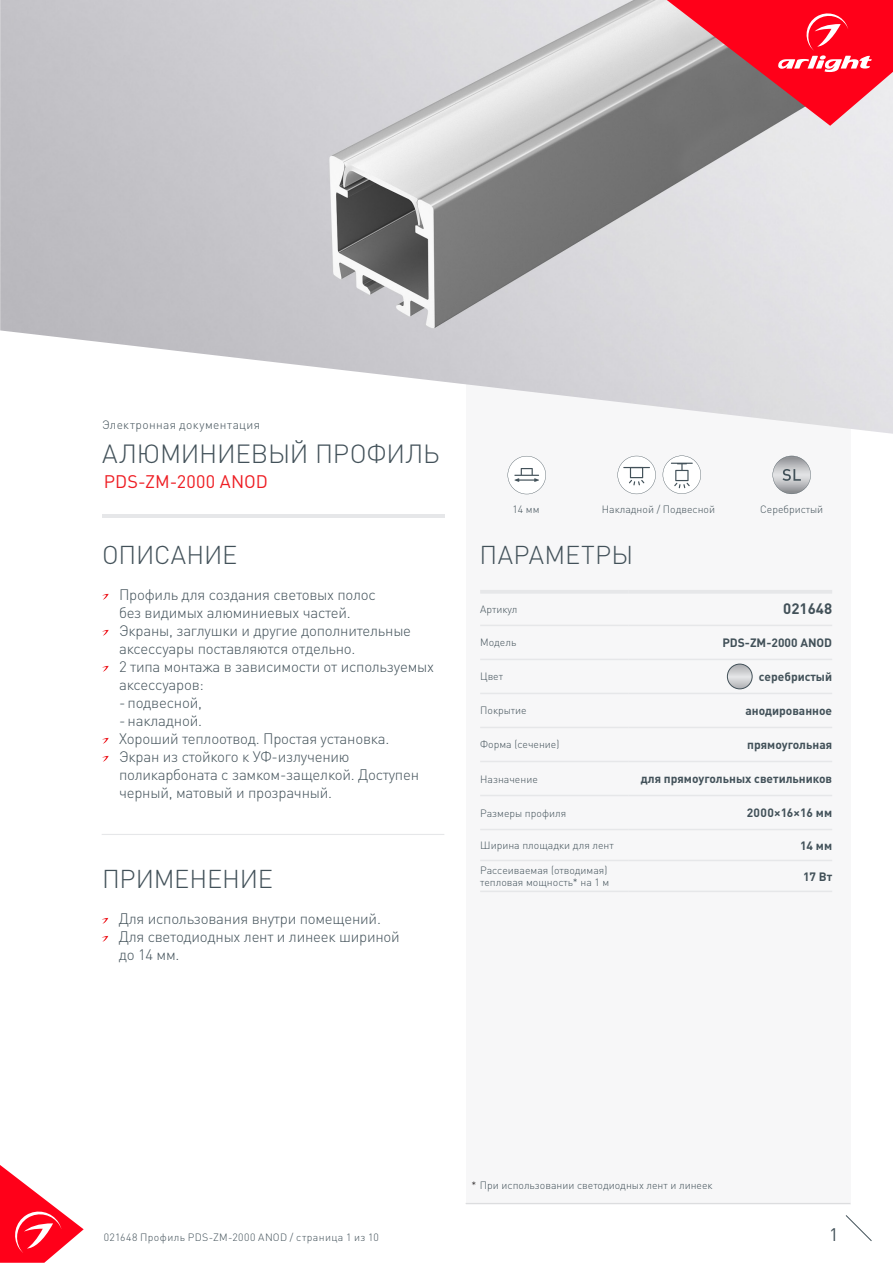
<style>
.page{position:relative;width:893px;height:1263px;background:#fff}
.page>*{position:absolute;margin:0;border:0;box-sizing:border-box;transform-origin:0 0}
.t1{font:300 25.95px "DIN Pro";letter-spacing:-.01em;color:#425159}
.t2{font:300 25.5px "DIN Pro";letter-spacing:-.005em;color:#425159}
.t3{font:300 25.5px "DIN Pro";letter-spacing:.015em;color:#425159}
.t4{font:18px "DIN Pro";letter-spacing:.005em;color:#ee1d23}
.t5{font:18px "DIN Pro";color:#425159}
.t6{font:300 15px/18px "DIN Pro";letter-spacing:-.015em;color:#425159}
.t7{font:700 15px "DIN Pro";color:#425159}
.t8{font:700 12px "DIN Pro";color:#425159}
.t9{font:300 12px "DIN Pro";letter-spacing:.03em;color:#425159}
.t10{font:700 12px "DIN Pro";letter-spacing:.02em;color:#425159}
.t11{font:300 10.5px/12.6px "DIN Pro";color:#425159}
.t12{font:300 10.5px "DIN Pro";letter-spacing:.04em;color:#425159}
.s1{color:#231f20}
</style>
<div class="page">
<svg style="left:0;top:1165px;width:84px;height:98px"></svg>
<svg style="left:845px;top:1215px;width:27px;height:26px"></svg>
<div style="left:466px;top:250px;width:384px;height:954px;background:#f7f7f8"></div>
<svg style="left:617px;top:456px;width:39px;height:38px"></svg>
<svg style="left:508px;top:456px;width:38px;height:38px"></svg>
<hr style="left:102px;top:514px;width:342px;height:3px;background:#e6e7e9">
<svg style="left:102px;top:594px;width:7px;height:6px"></svg>
<svg style="left:102px;top:630px;width:7px;height:6px"></svg>
<svg style="left:102px;top:666px;width:7px;height:6px"></svg>
<svg style="left:102px;top:738px;width:7px;height:6px"></svg>
<svg style="left:102px;top:756px;width:7px;height:6px"></svg>
<svg style="left:102px;top:918px;width:6px;height:6px"></svg>
<svg style="left:102px;top:936px;width:6px;height:6px"></svg>
<hr style="left:102px;top:834px;width:342px;height:1px;background:#e6e7e9">
<hr style="left:480px;top:590px;width:148px;height:4px;background:#e6e7e9">
<hr style="left:628px;top:590px;width:204px;height:4px;background:#e6e7e9">
<hr style="left:480px;top:625px;width:148px;height:1px;background:#e6e7e9">
<hr style="left:628px;top:625px;width:204px;height:1px;background:#e6e7e9">
<hr style="left:480px;top:659px;width:148px;height:1px;background:#e6e7e9">
<hr style="left:628px;top:659px;width:204px;height:1px;background:#e6e7e9">
<hr style="left:480px;top:693px;width:148px;height:1px;background:#e6e7e9">
<hr style="left:628px;top:693px;width:204px;height:1px;background:#e6e7e9">
<hr style="left:480px;top:727px;width:148px;height:1px;background:#e6e7e9">
<hr style="left:628px;top:727px;width:204px;height:1px;background:#e6e7e9">
<hr style="left:480px;top:761px;width:148px;height:1px;background:#e6e7e9">
<hr style="left:628px;top:761px;width:204px;height:1px;background:#e6e7e9">
<hr style="left:480px;top:795px;width:148px;height:1px;background:#e6e7e9">
<hr style="left:628px;top:795px;width:204px;height:1px;background:#e6e7e9">
<hr style="left:480px;top:829px;width:148px;height:1px;background:#e6e7e9">
<hr style="left:628px;top:829px;width:204px;height:1px;background:#e6e7e9">
<hr style="left:480px;top:860px;width:148px;height:1px;background:#e6e7e9">
<hr style="left:628px;top:860px;width:204px;height:1px;background:#e6e7e9">
<hr style="left:480px;top:891px;width:148px;height:1px;background:#e6e7e9">
<hr style="left:628px;top:891px;width:204px;height:1px;background:#e6e7e9">
<svg style="left:727px;top:664px;width:25px;height:25px"></svg>
<div style="left:727px;top:664px;width:25px;height:25px;border:1px solid #425159;border-radius:50%"></div>
<svg style="left:773px;top:456px;width:38px;height:38px"></svg>
<hr style="left:466px;top:1203px;width:384px;height:1px;background:#dcdddf">
<svg style="left:663px;top:456px;width:38px;height:38px"></svg>
<img style="left:0;top:0;width:893px;height:434px">
<svg style="left:667px;top:0;width:226px;height:126px;background:#d44957"></svg>
<p class="t9" style="left:102px;top:417px;width:160px">Электронная документация</p>
<p class="t1" style="left:102px;top:436px;width:339px">АЛЮМИНИЕВЫЙ ПРОФИЛЬ</p>
<p class="t4" style="left:104px;top:470px;width:166px">PDS-ZM-2000 ANOD</p>
<p class="t11" style="left:512px;top:502px;width:29px">14 мм</p>
<p class="t11" style="left:602px;top:502px;width:115px">Накладной / Подвесной</p>
<p class="t11" style="left:760px;top:502px;width:65px">Серебристый</p>
<p class="t2" style="left:102px;top:537px;width:137px">ОПИСАНИЕ</p>
<p class="t3" style="left:479px;top:537px;width:155px">ПАРАМЕТРЫ</p>
<p class="t6" style="left:119px;top:584px;width:258px">Профиль для создания световых полос без видимых алюминиевых частей.</p>
<p class="t6" style="left:119px;top:620px;width:294px">Экраны, заглушки и другие дополнительные аксессуары поставляются отдельно.</p>
<p class="t6" style="left:119px;top:656px;width:316px">2 типа монтажа в зависимости от используемых аксессуаров:</p>
<p class="t6" style="left:119px;top:692px;width:84px">- подвесной,</p>
<p class="t6" style="left:119px;top:710px;width:84px">- накладной.</p>
<p class="t6" style="left:119px;top:728px;width:272px">Хороший теплоотвод. Простая установка.</p>
<p class="t6" style="left:119px;top:746px;width:302px">Экран из стойкого к УФ-излучению поликарбоната с замком-защелкой. Доступен черный, матовый и прозрачный.</p>
<p class="t11" style="left:480px;top:602px;width:39px">Артикул</p>
<p class="t7" style="left:783px;top:599px;width:50px">021648</p>
<p class="t11" style="left:480px;top:636px;width:38px">Модель</p>
<p class="t8" style="left:722px;top:634px;width:111px">PDS-ZM-2000 ANOD</p>
<p class="t11" style="left:480px;top:670px;width:24px">Цвет</p>
<p class="t8" style="left:759px;top:668px;width:75px">серебристый</p>
<p class="t11" style="left:480px;top:704px;width:48px">Покрытие</p>
<p class="t8" style="left:745px;top:702px;width:88px">анодированное</p>
<p class="t11" style="left:480px;top:738px;width:81px">Форма (сечение)</p>
<p class="t8" style="left:747px;top:736px;width:86px">прямоугольная</p>
<p class="t11" style="left:480px;top:772px;width:59px">Назначение</p>
<p class="t8" style="left:641px;top:770px;width:193px">для прямоугольных светильников</p>
<p class="t11" style="left:480px;top:806px;width:87px">Размеры профиля</p>
<p class="t10" style="left:747px;top:805px;width:87px">2000×16×16 мм</p>
<p class="t11" style="left:480px;top:838px;width:135px">Ширина площадки для лент</p>
<p class="t8" style="left:800px;top:837px;width:34px">14 мм</p>
<p class="t11" style="left:480px;top:863px;width:131px">Рассеиваемая (отводимая) тепловая мощность* на 1 м</p>
<p class="t8" style="left:803px;top:868px;width:31px">17 Вт</p>
<p class="t2" style="left:102px;top:861px;width:172px">ПРИМЕНЕНИЕ</p>
<p class="t6" style="left:119px;top:908px;width:264px">Для использования внутри помещений.</p>
<p class="t6" style="left:119px;top:926px;width:283px">Для светодиодных лент и линеек шириной до 14 мм.</p>
<p class="t11" style="left:471px;top:1178px;width:243px"><span class="s1">*</span> При использовании светодиодных лент и линеек</p>
<p class="t12" style="left:104px;top:1230px;width:277px">021648 Профиль PDS-ZM-2000 ANOD / страница 1 из 10</p>
<p class="t5" style="left:829px;top:1222px;width:11px">1</p>
</div>
